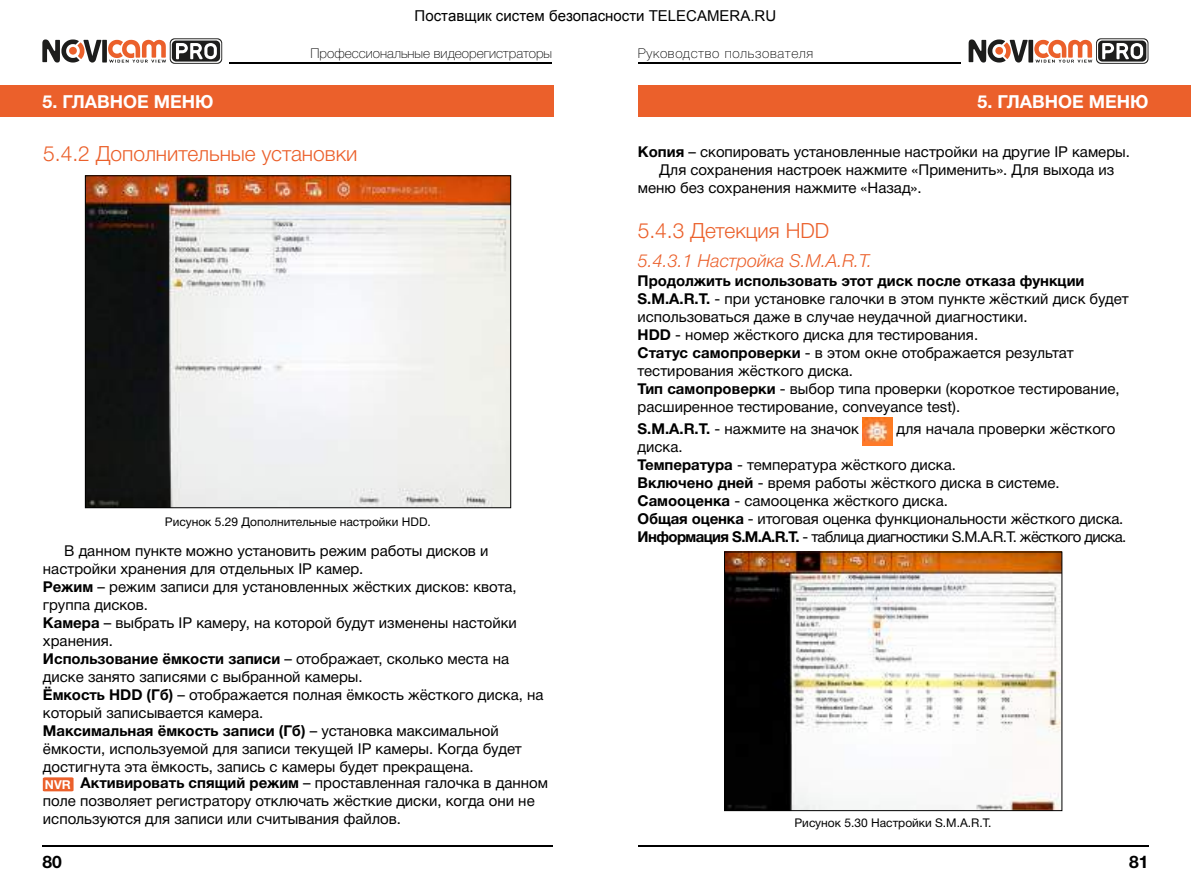
<style>
.page{position:relative;width:1191px;height:893px;background:#fff}
.page>*{position:absolute;margin:0;border:0;box-sizing:border-box;transform-origin:0 0}
.t1{font:21px "Helvetica 4 Light";color:#eb602b}
.t2{font:18px "Helvetica 7 Bold";color:#fff}
.t3{font:18px "Helvetica 4 Light Italic";color:#eb602b}
.t4{font:17.4px "Helvetica 7 Bold";color:#000}
.t5{font:15px/18px "Helvetica 5 Normal";color:#000}
.t6{font:15px "Helvetica 7 Bold";color:#000}
.t7{font:13.5px "Helvetica 3 Thin";color:#000}
.t8{font:13.5px "Helvetica 3 Thin";letter-spacing:.05em;color:#000}
.t9{font:12.3px "Helvetica 7 Bold";color:#fff}
.t10{font:12px "Helvetica 5 Normal";color:#000}
.s1{font-family:"Helvetica 7 Bold"}
.s2{font-family:"Helvetica 5 Normal"}
</style>
<div class="page">
<hr style="left:638px;top:62px;width:323px;height:1px;background:#000">
<hr style="left:230px;top:62px;width:322px;height:1px;background:#000">
<hr style="left:43px;top:846px;width:510px;height:1px;background:#000">
<hr style="left:638px;top:846px;width:510px;height:1px;background:#000">
<svg style="left:968px;top:38px;width:180px;height:26px"></svg>
<svg style="left:42px;top:38px;width:180px;height:26px"></svg>
<div style="left:638px;top:85px;width:553px;height:32px;background:#eb602b"></div>
<div style="left:0;top:85px;width:553px;height:32px;background:#eb602b"></div>
<img style="left:87px;top:177px;width:422px;height:329px">
<div style="left:85px;top:175px;width:426px;height:333px;border:1px solid #000"></div>
<svg style="left:43px;top:777px;width:31px;height:14px"></svg>
<img style="left:862px;top:417px;width:30px;height:28px">
<img style="left:726px;top:554px;width:334px;height:255px">
<div style="left:724px;top:552px;width:338px;height:259px;border:1px solid #000"></div>
<p class="t7" style="left:310px;top:45px;width:243px">Профессиональные видеорегистраторы</p>
<p class="t8" style="left:638px;top:45px;width:177px">Руководство пользователя</p>
<p class="t2" style="left:42px;top:92px;width:172px">5. ГЛАВНОЕ МЕНЮ</p>
<p class="t2" style="left:977px;top:92px;width:172px">5. ГЛАВНОЕ МЕНЮ</p>
<h1 class="t1" style="left:43px;top:142px;width:316px">5.4.2 Дополнительные установки</h1>
<p class="t5" style="left:638px;top:143px;width:493px"><span class="s1">Копия</span> – скопировать установленные настройки на другие IP камеры.</p>
<p class="t5" style="left:659px;top:161px;width:456px">Для сохранения настроек нажмите «Применить». Для выхода из</p>
<p class="t5" style="left:638px;top:179px;width:285px">меню без сохранения нажмите «Назад».</p>
<h1 class="t1" style="left:638px;top:219px;width:193px">5.4.3 Детекция HDD</h1>
<p class="t6" style="left:637px;top:272px;width:448px">Продолжить использовать этот диск после отказа функции</p>
<p class="t5" style="left:637px;top:289px;width:492px"><span class="s1">S.M.A.R.T.</span> - при установке галочки в этом пункте жёсткий диск будет использоваться даже в случае неудачной диагностики.<br><span class="s1">HDD</span> - номер жёсткого диска для тестирования.<br><span class="s1">Статус самопроверки</span> - в этом окне отображается результат тестирования жёсткого диска.<br><span class="s1">Тип самопроверки</span> - выбор типа проверки (короткое тестирование, расширенное тестирование, conveyance test).</p>
<p class="t5" style="left:637px;top:420px;width:223px"><span class="s1">S.M.A.R.T.</span> - нажмите на значок</p>
<p class="t5" style="left:896px;top:420px;width:220px">для начала проверки жёсткого</p>
<p class="t5" style="left:637px;top:438px;width:490px">диска.<br><span class="s1">Температура</span> - температура жёсткого диска.<br><span class="s1">Включено дней</span> - время работы жёсткого диска в системе.<br><span class="s1">Самооценка</span> - самооценка жёсткого диска.<br><span class="s1">Общая оценка</span> - итоговая оценка функциональности жёсткого диска.<br><span class="s1">Информация S.M.A.R.T.</span> - таблица диагностики S.M.A.R.T. жёсткого диска.</p>
<p class="t3" style="left:638px;top:251px;width:236px">5.4.3.1 Настройка S.M.A.R.T.</p>
<p class="t10" style="left:165px;top:515px;width:267px">Рисунок 5.29 Дополнительные настройки HDD.</p>
<p class="t5" style="left:43px;top:542px;width:475px;text-indent:21px">В данном пункте можно установить режим работы дисков и настройки хранения для отдельных IP камер.<br><span class="s1">Режим</span> – режим записи для установленных жёстких дисков: квота, группа дисков.<br><span class="s1">Камера</span> – выбрать IP камеру, на которой будут изменены настойки хранения.</p>
<p class="t6" style="left:43px;top:650px;width:468px">Использование ёмкости записи <span class="s2">– отображает, сколько места на</span></p>
<p class="t5" style="left:43px;top:668px;width:502px">диске занято записями с выбранной камеры.<br><span class="s1">Ёмкость HDD (Гб)</span> – отображается полная ёмкость жёсткого диска, на который записывается камера.</p>
<p class="t6" style="left:43px;top:722px;width:457px">Максимальная ёмкость записи (Гб) <span class="s2">– установка максимальной</span></p>
<p class="t5" style="left:43px;top:740px;width:480px">ёмкости, используемой для записи текущей IP камеры. Когда будет достигнута эта ёмкость, запись с камеры будет прекращена.</p>
<p class="t5" style="left:80px;top:774px;width:469px"><span class="s1">Активировать спящий режим</span> – проставленная галочка в данном</p>
<p class="t9" style="left:45px;top:778px;width:27px">NVR</p>
<p class="t5" style="left:43px;top:792px;width:493px">поле позволяет регистратору отключать жёсткие диски, когда они не используются для записи или считывания файлов.</p>
<p class="t10" style="left:794px;top:816px;width:199px">Рисунок 5.30 Настройки S.M.A.R.T.</p>
<p class="t4" style="left:43px;top:852px;width:21px">80</p>
<p class="t4" style="left:1129px;top:852px;width:21px">81</p>
</div>
